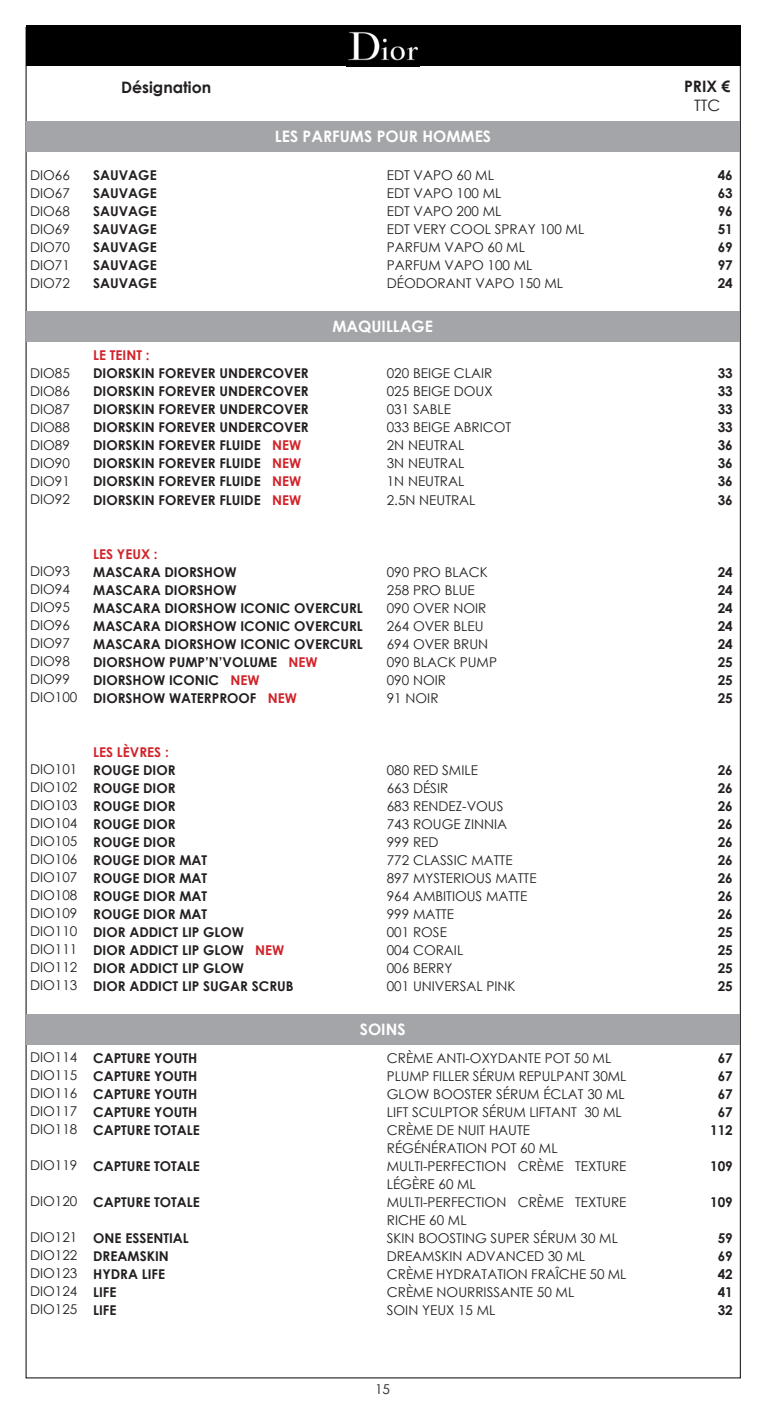
<style>
.page{position:relative;width:766px;height:1404px;background:#fff}
.page>*{position:absolute;margin:0;border:0;box-sizing:border-box;transform-origin:0 0}
.t1{font:700 15.75px "Century Gothic";color:#fff}
.t2{font:700 15.75px "Century Gothic";color:#231f20}
.t3{font:15.75px "Century Gothic";color:#231f20}
.t4{font:13.5px/18px "Century Gothic";color:#231f20}
.t5{font:700 13.5px/18px "Century Gothic";color:#231f20;text-align:justify}
.t6{font:700 13.5px "Century Gothic";color:#d1232a}
.s1{color:#d1232a}
</style>
<div class="page">
<div style="left:26px;top:26px;width:714px;height:40px;background:#000"></div>
<img style="left:348px;top:32px;width:71px;height:29px">
<div style="left:26px;top:121px;width:713px;height:30px;background:#a4a5a9"></div>
<div style="left:26px;top:1013px;width:713px;height:31px;background:#a4a5a9"></div>
<div style="left:26px;top:310px;width:713px;height:31px;background:#a4a5a9"></div>
<p class="t4" style="left:30px;top:166px;width:41px;text-align:justify">DIO66<br>DIO67<br>DIO68<br>DIO69<br>DIO70<br>DIO71<br>DIO72</p>
<p class="t4" style="left:30px;top:364px;width:41px;text-align:justify">DIO85<br>DIO86<br>DIO87<br>DIO88<br>DIO89<br>DIO90<br>DIO91<br>DIO92</p>
<p class="t2" style="left:121px;top:75px;width:92px">Désignation</p>
<p class="t2" style="left:684px;top:75px;width:48px">PRIX €</p>
<p class="t3" style="left:694px;top:94px;width:28px">TTC</p>
<p class="t1" style="left:275px;top:124px;width:218px">LES PARFUMS POUR HOMMES</p>
<p class="t5" style="left:93px;top:166px;width:65px">SAUVAGE SAUVAGE SAUVAGE SAUVAGE SAUVAGE SAUVAGE SAUVAGE</p>
<p class="t6" style="left:93px;top:345px;width:58px">LE TEINT :</p>
<p class="t5" style="left:93px;top:364px;width:217px;text-align:left">DIORSKIN FOREVER UNDERCOVER<br>DIORSKIN FOREVER UNDERCOVER<br>DIORSKIN FOREVER UNDERCOVER<br>DIORSKIN FOREVER UNDERCOVER<br>DIORSKIN FOREVER FLUIDE <span class="s1">NEW<br></span>DIORSKIN FOREVER FLUIDE <span class="s1">NEW<br></span>DIORSKIN FOREVER FLUIDE <span class="s1">NEW<br></span>DIORSKIN FOREVER FLUIDE <span class="s1">NEW</span></p>
<p class="t4" style="left:387px;top:166px;width:199px">EDT VAPO 60 ML<br>EDT VAPO 100 ML<br>EDT VAPO 200 ML<br>EDT VERY COOL SPRAY 100 ML<br>PARFUM VAPO 60 ML<br>PARFUM VAPO 100 ML<br>DÉODORANT VAPO 150 ML</p>
<p class="t1" style="left:332px;top:314px;width:102px">MAQUILLAGE</p>
<p class="t4" style="left:387px;top:364px;width:126px">020 BEIGE CLAIR<br>025 BEIGE DOUX<br>031 SABLE<br>033 BEIGE ABRICOT<br>2N NEUTRAL<br>3N NEUTRAL<br>1N NEUTRAL<br>2.5N NEUTRAL</p>
<p class="t5" style="left:717px;top:166px;width:17px">46<br>63<br>96<br>51<br>69<br>97<br>24</p>
<p class="t5" style="left:717px;top:364px;width:17px">33<br>33<br>33<br>33<br>36<br>36<br>36<br>36</p>
<p class="t4" style="left:30px;top:562px;width:49px">DIO93<br>DIO94<br>DIO95<br>DIO96<br>DIO97<br>DIO98<br>DIO99<br>DIO100</p>
<p class="t4" style="left:30px;top:760px;width:49px;text-align:justify">DIO101<br>DIO102<br>DIO103<br>DIO104<br>DIO105<br>DIO106<br>DIO107<br>DIO108<br>DIO109<br>DIO110<br>DIO111<br>DIO112<br>DIO113</p>
<p class="t4" style="left:30px;top:1048px;width:49px;text-align:justify">DIO114<br>DIO115<br>DIO116<br>DIO117<br>DIO118</p>
<p class="t4" style="left:30px;top:1156px;width:49px">DIO119</p>
<p class="t4" style="left:30px;top:1192px;width:49px">DIO120</p>
<p class="t4" style="left:30px;top:1228px;width:49px;text-align:justify">DIO121<br>DIO122<br>DIO123<br>DIO124<br>DIO125</p>
<p class="t6" style="left:93px;top:543px;width:66px">LES YEUX :</p>
<p class="t5" style="left:93px;top:562px;width:271px;text-align:left">MASCARA DIORSHOW<br>MASCARA DIORSHOW<br>MASCARA DIORSHOW ICONIC OVERCURL<br>MASCARA DIORSHOW ICONIC OVERCURL<br>MASCARA DIORSHOW ICONIC OVERCURL<br>DIORSHOW PUMP’N’VOLUME <span class="s1">NEW<br></span>DIORSHOW ICONIC <span class="s1">NEW<br></span>DIORSHOW WATERPROOF <span class="s1">NEW</span></p>
<p class="t6" style="left:93px;top:741px;width:77px">LES LÈVRES :</p>
<p class="t5" style="left:93px;top:760px;width:202px;text-align:left">ROUGE DIOR<br>ROUGE DIOR<br>ROUGE DIOR<br>ROUGE DIOR<br>ROUGE DIOR<br>ROUGE DIOR MAT<br>ROUGE DIOR MAT<br>ROUGE DIOR MAT<br>ROUGE DIOR MAT<br>DIOR ADDICT LIP GLOW<br>DIOR ADDICT LIP GLOW <span class="s1">NEW<br></span>DIOR ADDICT LIP GLOW<br>DIOR ADDICT LIP SUGAR SCRUB</p>
<p class="t4" style="left:387px;top:562px;width:112px">090 PRO BLACK<br>258 PRO BLUE<br>090 OVER NOIR<br>264 OVER BLEU<br>694 OVER BRUN<br>090 BLACK PUMP<br>090 NOIR<br>91 NOIR</p>
<p class="t4" style="left:387px;top:760px;width:151px">080 RED SMILE<br>663 DÉSIR<br>683 RENDEZ-VOUS<br>743 ROUGE ZINNIA<br>999 RED<br>772 CLASSIC MATTE<br>897 MYSTERIOUS MATTE<br>964 AMBITIOUS MATTE<br>999 MATTE<br>001 ROSE<br>004 CORAIL<br>006 BERRY<br>001 UNIVERSAL PINK</p>
<p class="t5" style="left:93px;top:1048px;width:108px;text-align:left">CAPTURE YOUTH<br>CAPTURE YOUTH<br>CAPTURE YOUTH<br>CAPTURE YOUTH<br>CAPTURE TOTALE</p>
<p class="t5" style="left:93px;top:1156px;width:108px">CAPTURE TOTALE</p>
<p class="t5" style="left:93px;top:1192px;width:108px">CAPTURE TOTALE</p>
<p class="t5" style="left:93px;top:1228px;width:97px;text-align:left">ONE ESSENTIAL<br>DREAMSKIN<br>HYDRA LIFE<br>LIFE<br>LIFE</p>
<p class="t1" style="left:360px;top:1017px;width:47px">SOINS</p>
<p class="t4" style="left:387px;top:1048px;width:241px">CRÈME ANTI-OXYDANTE POT 50 ML<br>PLUMP FILLER SÉRUM REPULPANT 30ML<br>GLOW BOOSTER SÉRUM ÉCLAT 30 ML<br>LIFT SCULPTOR SÉRUM LIFTANT 30 ML<br>CRÈME DE NUIT HAUTE<br>RÉGÉNÉRATION POT 60 ML<br>MULTI-PERFECTION CRÈME TEXTURE<br>LÉGÈRE 60 ML<br>MULTI-PERFECTION CRÈME TEXTURE<br>RICHE 60 ML<br>SKIN BOOSTING SUPER SÉRUM 30 ML<br>DREAMSKIN ADVANCED 30 ML<br>CRÈME HYDRATATION FRAÎCHE 50 ML<br>CRÈME NOURRISSANTE 50 ML<br>SOIN YEUX 15 ML</p>
<p class="t5" style="left:717px;top:562px;width:17px">24<br>24<br>24<br>24<br>24<br>25<br>25<br>25</p>
<p class="t5" style="left:717px;top:760px;width:17px">26<br>26<br>26<br>26<br>26<br>26<br>26<br>26<br>26<br>25<br>25<br>25<br>25</p>
<p class="t5" style="left:710px;top:1048px;width:24px;text-align:center">67<br>67<br>67<br>67<br>112</p>
<p class="t5" style="left:710px;top:1156px;width:24px">109</p>
<p class="t5" style="left:710px;top:1192px;width:24px">109</p>
<p class="t5" style="left:717px;top:1228px;width:17px">59<br>69<br>42<br>41<br>32</p>
<p class="t4" style="left:375px;top:1379px;width:16px">15</p>
</div>
